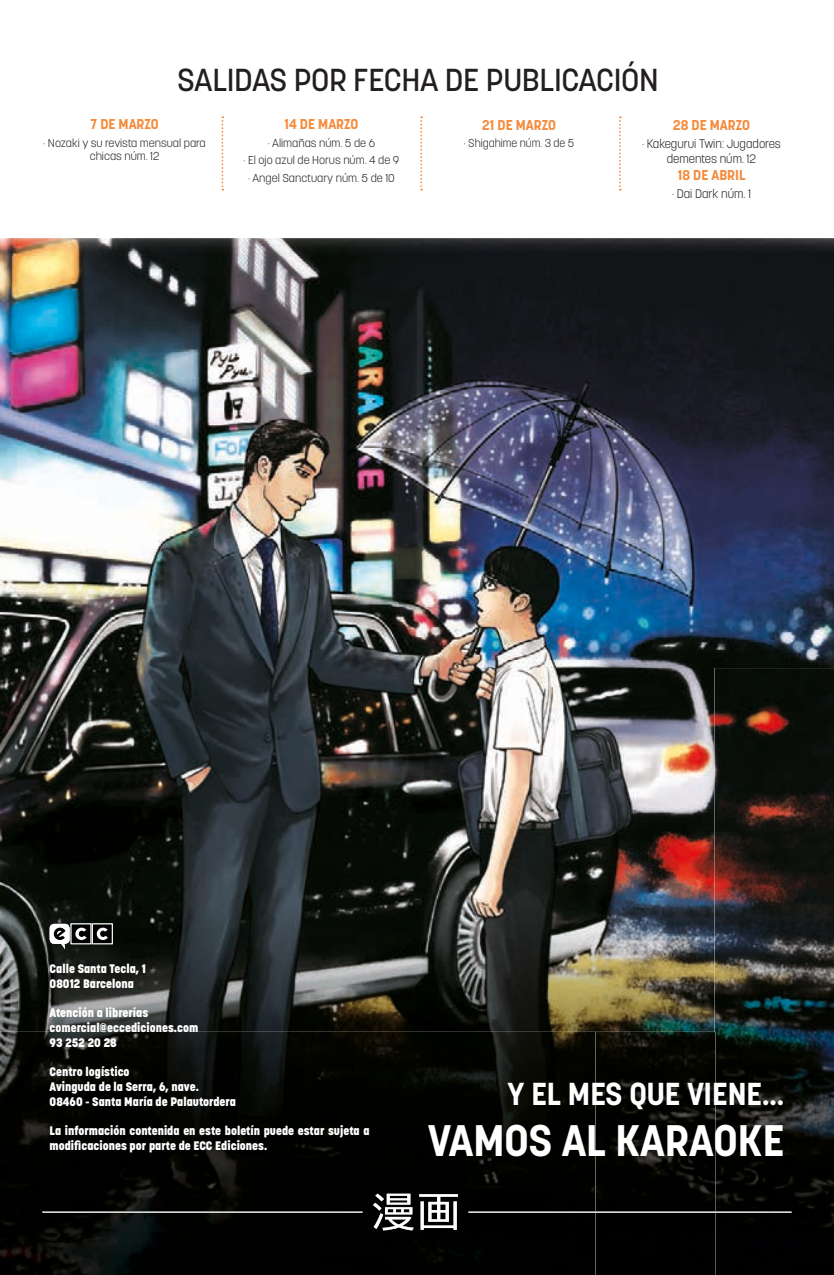
<style>
.page{position:relative;width:834px;height:1275px;background:#fff}
.page>*{position:absolute;margin:0;border:0;box-sizing:border-box;transform-origin:0 0}
.t1{font:700 43.75px "Korolev";color:#fff}
.t2{font:500 31.5px "Korolev";letter-spacing:-.01em;color:#231f20}
.t3{font:700 31.5px "Korolev";color:#fff}
.t4{font:700 14.17px "Korolev";color:#f58b3b}
.t5{font:800 12.25px/14.7px "Korolev";color:#fff}
.t6{font:300 12.25px/14.7px "Korolev";color:#231f20;text-align:center}
.t7{font:300 11.38px/17.3px "Korolev";color:#231f20;text-align:center}
</style>
<div class="page">
<svg style="left:221px;top:116px;width:2px;height:74px"></svg>
<svg style="left:420px;top:116px;width:2px;height:74px"></svg>
<svg style="left:619px;top:116px;width:1px;height:74px"></svg>
<img style="left:0;top:238px;width:833px;height:430px">
<img style="left:0;top:668px;width:833px;height:607px">
<img style="left:357px;top:668px;width:358px;height:365px">
<img style="left:595px;top:1032px;width:120px;height:243px">
<hr style="left:468px;top:1212px;width:323px;height:1px;background:#fff">
<hr style="left:43px;top:1212px;width:319px;height:1px;background:#fff">
<svg style="left:373px;top:1194px;width:40px;height:36px"></svg>
<svg style="left:419px;top:1194px;width:39px;height:36px"></svg>
<div style="left:71px;top:924px;width:20px;height:20px;background:#000001"></div>
<div style="left:92px;top:924px;width:20px;height:20px;background:#000001"></div>
<div style="left:92px;top:924px;width:20px;height:20px;border:1px solid #fff"></div>
<svg style="left:97px;top:928px;width:11px;height:12px"></svg>
<svg style="left:50px;top:924px;width:37px;height:25px"></svg>
<h2 class="t2" style="left:177px;top:60px;width:483px">SALIDAS POR FECHA DE PUBLICACIÓN</h2>
<p class="t4" style="left:90px;top:115px;width:70px">7 DE MARZO</p>
<p class="t7" style="left:43px;top:136px;width:164px;line-height:13.7px">· Nozaki y su revista mensual para chicas núm. 12</p>
<p class="t4" style="left:284px;top:115px;width:75px">14 DE MARZO</p>
<p class="t7" style="left:243px;top:134px;width:157px">· Alimañas núm. 5 de 6<br>· El ojo azul de Horus núm. 4 de 9 · Angel Sanctuary núm. 5 de 10</p>
<p class="t4" style="left:482px;top:116px;width:75px">21 DE MARZO</p>
<p class="t7" style="left:464px;top:134px;width:112px">· Shigahime núm. 3 de 5</p>
<p class="t4" style="left:673px;top:116px;width:78px">28 DE MARZO</p>
<p class="t6" style="left:642px;top:137px;width:140px">· Kakegurui Twin: Jugadores dementes núm. 12</p>
<p class="t4" style="left:677px;top:166px;width:69px">18 DE ABRIL</p>
<p class="t6" style="left:672px;top:187px;width:80px">· Dai Dark núm. 1</p>
<p class="t5" style="left:50px;top:962px;width:98px">Calle Santa Tecla, 1<br>08012 Barcelona</p>
<p class="t5" style="left:50px;top:1006px;width:150px">Atención a librerías comercial@eccediciones.com<br>93 252 20 28</p>
<p class="t5" style="left:50px;top:1064px;width:188px">Centro logístico<br>Avinguda de la Serra, 6, nave.<br>08460 - Santa María de Palautordera</p>
<p class="t5" style="left:50px;top:1123px;width:321px">La información contenida en este boletín puede estar sujeta a modificaciones por parte de ECC Ediciones.</p>
<h2 class="t3" style="left:507px;top:1074px;width:278px">Y EL MES QUE VIENE...</h2>
<h1 class="t1" style="left:428px;top:1113px;width:357px">VAMOS AL KARAOKE</h1>
</div>
